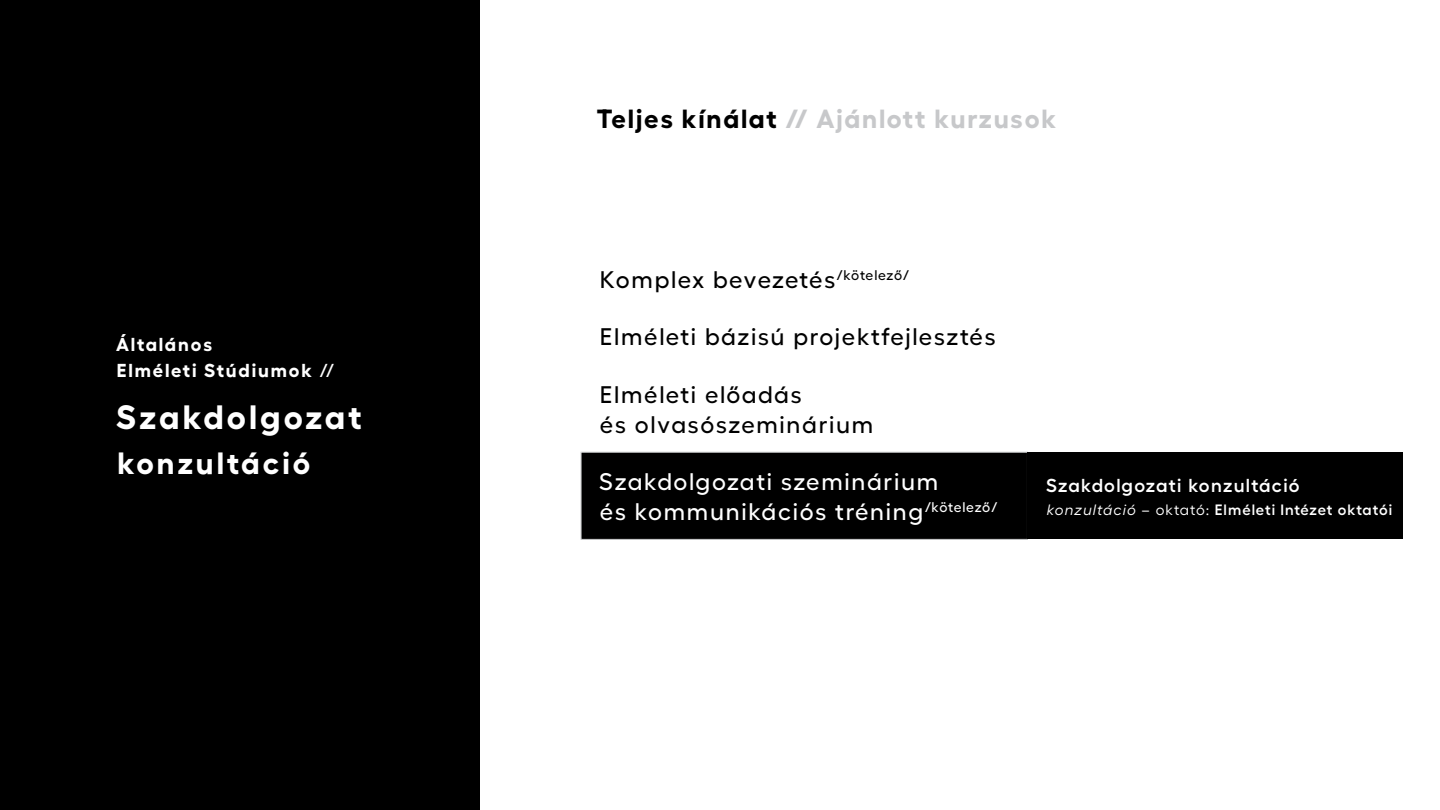
<style>
.page{position:relative;width:1440px;height:810px;background:#fff}
.page>*{position:absolute;margin:0;border:0;box-sizing:border-box;transform-origin:0 0}
.t1{font:33.75px "Fellix Variable";letter-spacing:.08em;color:#fff}
.t2{font:30.75px "Fellix Variable";letter-spacing:.1em;color:#fff}
.t3{font:26.25px "Fellix Variable";letter-spacing:.07em;color:#c7c8ca}
.t4{font:24px/30px "Fellix Variable";letter-spacing:.07em;color:#000}
.t5{font:24px/30px "Fellix Variable";letter-spacing:.07em;color:#fff}
.t6{font:24px "Fellix Variable";letter-spacing:.05em;color:#000}
.t7{font:18.75px/26.2px "Fellix Variable";letter-spacing:.1em;color:#fff}
.t8{font:18.75px "Fellix Variable";letter-spacing:.07em;color:#fff}
.t9{font:15px "Fellix Variable";letter-spacing:.065em;color:#fff}
.s1{color:#000}
.s2{font-family:"Fellix Italic Variable"}
</style>
<div class="page">
<div style="left:581px;top:452px;width:447px;height:88px;background:#000;border:1px solid #c7c8ca"></div>
<div style="left:1028px;top:452px;width:375px;height:87px;background:#000"></div>
<div style="left:0;top:0;width:480px;height:810px;background:#000"></div>
<p class="t7" style="left:116px;top:330px;width:220px">Általános<br>Elméleti Stúdiumok //</p>
<h1 class="t1" style="left:116px;top:395px;width:247px">Szakdolgozat</h1>
<p class="t2" style="left:117px;top:443px;width:195px">konzultáció</p>
<p class="t3" style="left:597px;top:102px;width:461px"><span class="s1">Teljes kínálat</span> // Ajánlott kurzusok</p>
<p class="t6" style="left:600px;top:264px;width:311px">Komplex bevezetés<sup>/kötelező/</sup></p>
<p class="t4" style="left:600px;top:321px;width:397px">Elméleti bázisú projektfejlesztés</p>
<p class="t4" style="left:600px;top:378px;width:275px">Elméleti előadás<br>és olvasószeminárium</p>
<p class="t5" style="left:599px;top:466px;width:399px">Szakdolgozati szeminárium<br>és kommunikációs tréning<sup>/kötelező/</sup></p>
<p class="t8" style="left:1046px;top:473px;width:255px">Szakdolgozati konzultáció</p>
<p class="t9" style="left:1047px;top:500px;width:347px"><span class="s2">konzultáció</span> – oktató: Elméleti Intézet oktatói</p>
</div>
